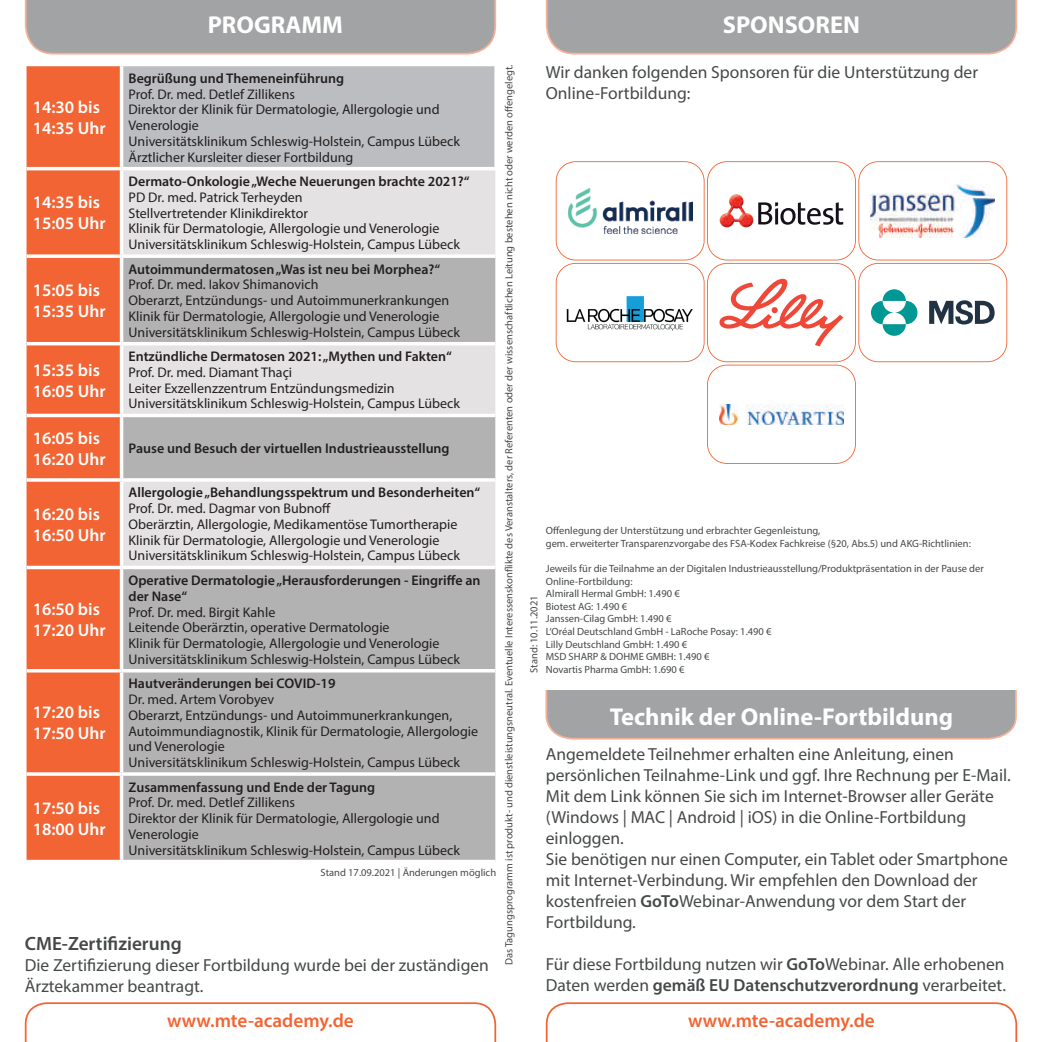
<style>
.page{position:relative;width:1042px;height:1042px;background:#fff}
.page>*{position:absolute;margin:0;border:0;box-sizing:border-box;transform-origin:0 0}
.t1{font:700 24.5px "Myriad Pro";color:#fff}
.t2{font:600 19.25px "Myriad Pro";color:#f26433}
.t3{font:600 19.25px "Myriad Pro";color:#454849}
.t4{font:17.5px/21px "Myriad Pro";color:#454849}
.t5{font:600 17.5px/21px "Myriad Pro";color:#fff}
.t6{font:14px/15.8px "Myriad Pro";color:#231f20}
.t7{font:600 14px/15.8px "Myriad Pro";color:#231f20}
.t8{font:10.5px/12.6px "Myriad Pro";color:#454849}
.s1{font-weight:600}
</style>
<div class="page">
<svg style="left:24px;top:1002px;width:473px;height:40px"></svg>
<svg style="left:545px;top:1002px;width:473px;height:40px"></svg>
<svg style="left:545px;top:0;width:473px;height:55px;background:#a7a5a5"></svg>
<svg style="left:24px;top:0;width:473px;height:55px;background:#a7a5a5"></svg>
<div style="left:26px;top:65px;width:96px;height:104px;background:#f26433"></div>
<div style="left:122px;top:65px;width:373px;height:104px;background:#bcbdc0"></div>
<div style="left:27px;top:170px;width:93px;height:690px;background:#f26433"></div>
<div style="left:123px;top:170px;width:372px;height:84px;background:#e4e2e2"></div>
<svg style="left:123px;top:258px;width:372px;height:602px;background:#c0bfbf"></svg>
<hr style="left:122px;top:64px;width:374px;height:2px;background:#fff">
<hr style="left:494px;top:66px;width:2px;height:101px;background:#fff">
<hr style="left:122px;top:167px;width:374px;height:3px;background:#fff">
<svg style="left:27px;top:254px;width:95px;height:4px"></svg>
<hr style="left:27px;top:342px;width:95px;height:3px;background:#fff">
<hr style="left:122px;top:342px;width:373px;height:3px;background:#fff">
<hr style="left:27px;top:414px;width:95px;height:3px;background:#fff">
<hr style="left:122px;top:414px;width:373px;height:3px;background:#fff">
<svg style="left:27px;top:478px;width:95px;height:4px"></svg>
<svg style="left:122px;top:478px;width:373px;height:4px"></svg>
<hr style="left:27px;top:566px;width:95px;height:3px;background:#fff">
<hr style="left:122px;top:566px;width:373px;height:3px;background:#fff">
<hr style="left:27px;top:669px;width:95px;height:3px;background:#fff">
<hr style="left:122px;top:669px;width:373px;height:3px;background:#fff">
<svg style="left:27px;top:772px;width:95px;height:4px"></svg>
<svg style="left:122px;top:772px;width:373px;height:4px"></svg>
<hr style="left:25px;top:66px;width:2px;height:103px;background:#fff">
<hr style="left:25px;top:64px;width:97px;height:2px;background:#fff">
<hr style="left:120px;top:66px;width:3px;height:101px;background:#fff">
<hr style="left:27px;top:167px;width:95px;height:3px;background:#fff">
<svg style="left:545px;top:690px;width:472px;height:50px;background:#a7a5a5"></svg>
<svg style="left:556px;top:161px;width:451px;height:303px"></svg>
<img style="left:719px;top:404px;width:124px;height:20px">
<h1 class="t1" style="left:208px;top:9px;width:137px">PROGRAMM</h1>
<p class="t5" style="left:33px;top:96px;width:75px">14:30 bis<br>14:35 Uhr</p>
<p class="t5" style="left:33px;top:192px;width:75px">14:35 bis<br>15:05 Uhr</p>
<p class="t5" style="left:33px;top:279px;width:75px">15:05 bis<br>15:35 Uhr</p>
<p class="t5" style="left:33px;top:359px;width:75px">15:35 bis<br>16:05 Uhr</p>
<p class="t7" style="left:129px;top:70px;width:217px">Begrüßung und Themeneinführung</p>
<p class="t6" style="left:129px;top:86px;width:333px">Prof. Dr. med. Detlef Zillikens<br>Direktor der Klinik für Dermatologie, Allergologie und Venerologie<br>Universitätsklinikum Schleswig-Holstein, Campus Lübeck Ärztlicher Kursleiter dieser Fortbildung</p>
<p class="t7" style="left:129px;top:173px;width:343px">Dermato-Onkologie „Weche Neuerungen brachte 2021?“</p>
<p class="t6" style="left:129px;top:189px;width:333px">PD Dr. med. Patrick Terheyden<br>Stellvertretender Klinikdirektor<br>Klinik für Dermatologie, Allergologie und Venerologie Universitätsklinikum Schleswig-Holstein, Campus Lübeck</p>
<p class="t7" style="left:129px;top:261px;width:313px">Autoimmundermatosen „Was ist neu bei Morphea?“</p>
<p class="t6" style="left:129px;top:277px;width:333px">Prof. Dr. med. Iakov Shimanovich<br>Oberarzt, Entzündungs- und Autoimmunerkrankungen Klinik für Dermatologie, Allergologie und Venerologie Universitätsklinikum Schleswig-Holstein, Campus Lübeck</p>
<p class="t7" style="left:129px;top:348px;width:325px">Entzündliche Dermatosen 2021: „Mythen und Fakten“</p>
<p class="t6" style="left:129px;top:364px;width:333px">Prof. Dr. med. Diamant Thaçi<br>Leiter Exzellenzzentrum Entzündungsmedizin<br>Universitätsklinikum Schleswig-Holstein, Campus Lübeck</p>
<p class="t5" style="left:33px;top:427px;width:75px">16:05 bis<br>16:20 Uhr</p>
<p class="t7" style="left:129px;top:440px;width:323px">Pause und Besuch der virtuellen Industrieausstellung</p>
<p class="t5" style="left:33px;top:503px;width:75px">16:20 bis<br>16:50 Uhr</p>
<p class="t5" style="left:33px;top:598px;width:75px">16:50 bis<br>17:20 Uhr</p>
<p class="t5" style="left:33px;top:701px;width:75px">17:20 bis<br>17:50 Uhr</p>
<p class="t5" style="left:33px;top:797px;width:75px">17:50 bis<br>18:00 Uhr</p>
<p class="t7" style="left:129px;top:484px;width:353px">Allergologie „Behandlungsspektrum und Besonderheiten“</p>
<p class="t6" style="left:129px;top:500px;width:333px">Prof. Dr. med. Dagmar von Bubnoff<br>Oberärztin, Allergologie, Medikamentöse Tumortherapie Klinik für Dermatologie, Allergologie und Venerologie Universitätsklinikum Schleswig-Holstein, Campus Lübeck</p>
<p class="t7" style="left:129px;top:572px;width:353px">Operative Dermatologie „Herausforderungen - Eingriffe an der Nase“</p>
<p class="t6" style="left:129px;top:604px;width:333px">Prof. Dr. med. Birgit Kahle<br>Leitende Oberärztin, operative Dermatologie<br>Klinik für Dermatologie, Allergologie und Venerologie Universitätsklinikum Schleswig-Holstein, Campus Lübeck</p>
<p class="t7" style="left:129px;top:675px;width:208px">Hautveränderungen bei COVID-19</p>
<p class="t6" style="left:129px;top:691px;width:351px">Dr. med. Artem Vorobyev<br>Oberarzt, Entzündungs- und Autoimmunerkrankungen, Autoimmundiagnostik, Klinik für Dermatologie, Allergologie und Venerologie<br>Universitätsklinikum Schleswig-Holstein, Campus Lübeck</p>
<p class="t7" style="left:129px;top:778px;width:248px">Zusammenfassung und Ende der Tagung</p>
<p class="t6" style="left:129px;top:794px;width:333px">Prof. Dr. med. Detlef Zillikens<br>Direktor der Klinik für Dermatologie, Allergologie und Venerologie<br>Universitätsklinikum Schleswig-Holstein, Campus Lübeck</p>
<p class="t8" style="left:321px;top:866px;width:177px">Stand 17.09.2021 | Änderungen möglich</p>
<h2 class="t3" style="left:25px;top:931px;width:158px">CME-Zertifizierung</h2>
<p class="t4" style="left:25px;top:954px;width:466px">Die Zertifizierung dieser Fortbildung wurde bei der zuständigen<br>Ärztekammer beantragt.</p>
<p class="t8" style="left:502px;top:965px;width:902px;rotate:-90deg">Das Tagungsprogramm ist produkt- und dienstleistungsneutral. Eventuelle Interessenskonflikte des Veranstalters, der Referenten oder der wissenschaftlichen Leitung bestehen nicht oder werden offengelegt.</p>
<h1 class="t1" style="left:723px;top:9px;width:139px">SPONSOREN</h1>
<p class="t4" style="left:546px;top:61px;width:434px">Wir danken folgenden Sponsoren für die Unterstützung der<br>Online-Fortbildung:</p>
<p class="t8" style="left:527px;top:673px;width:79px;rotate:-90deg">Stand: 10.11.2021</p>
<p class="t8" style="left:546px;top:524px;width:427px">Offenlegung der Unterstützung und erbrachter Gegenleistung,<br>gem. erweiterter Transparenzvorgabe des FSA-Kodex Fachkreise (§20, Abs.5) und AKG-Richtlinien:</p>
<p class="t8" style="left:546px;top:562px;width:440px">Jeweils für die Teilnahme an der Digitalen Industrieausstellung/Produktpräsentation in der Pause der Online-Fortbildung:<br>Almirall Hermal GmbH: 1.490 €<br>Biotest AG: 1.490 €<br>Janssen-Cilag GmbH: 1.490 €<br>L‘Oréal Deutschland GmbH - LaRoche Posay: 1.490 €<br>Lilly Deutschland GmbH: 1.490 €<br>MSD SHARP &amp; DOHME GMBH: 1.490 €<br>Novartis Pharma GmbH: 1.690 €</p>
<h1 class="t1" style="left:610px;top:701px;width:345px">Technik der Online-Fortbildung</h1>
<p class="t4" style="left:546px;top:743px;width:466px">Angemeldete Teilnehmer erhalten eine Anleitung, einen persönlichen Teilnahme-Link und ggf. Ihre Rechnung per E-Mail.<br>Mit dem Link können Sie sich im Internet-Browser aller Geräte (Windows | MAC | Android | iOS) in die Online-Fortbildung einloggen.<br>Sie benötigen nur einen Computer, ein Tablet oder Smartphone mit Internet-Verbindung. Wir empfehlen den Download der kostenfreien <span class="s1">GoTo</span>Webinar-Anwendung vor dem Start der Fortbildung.</p>
<p class="t4" style="left:546px;top:953px;width:462px">Für diese Fortbildung nutzen wir <span class="s1">GoTo</span>Webinar. Alle erhobenen<br>Daten werden <span class="s1">gemäß EU Datenschutzverordnung</span> verarbeitet.</p>
<h2 class="t2" style="left:167px;top:1008px;width:188px">www.mte-academy.de</h2>
<h2 class="t2" style="left:688px;top:1008px;width:188px">www.mte-academy.de</h2>
</div>
